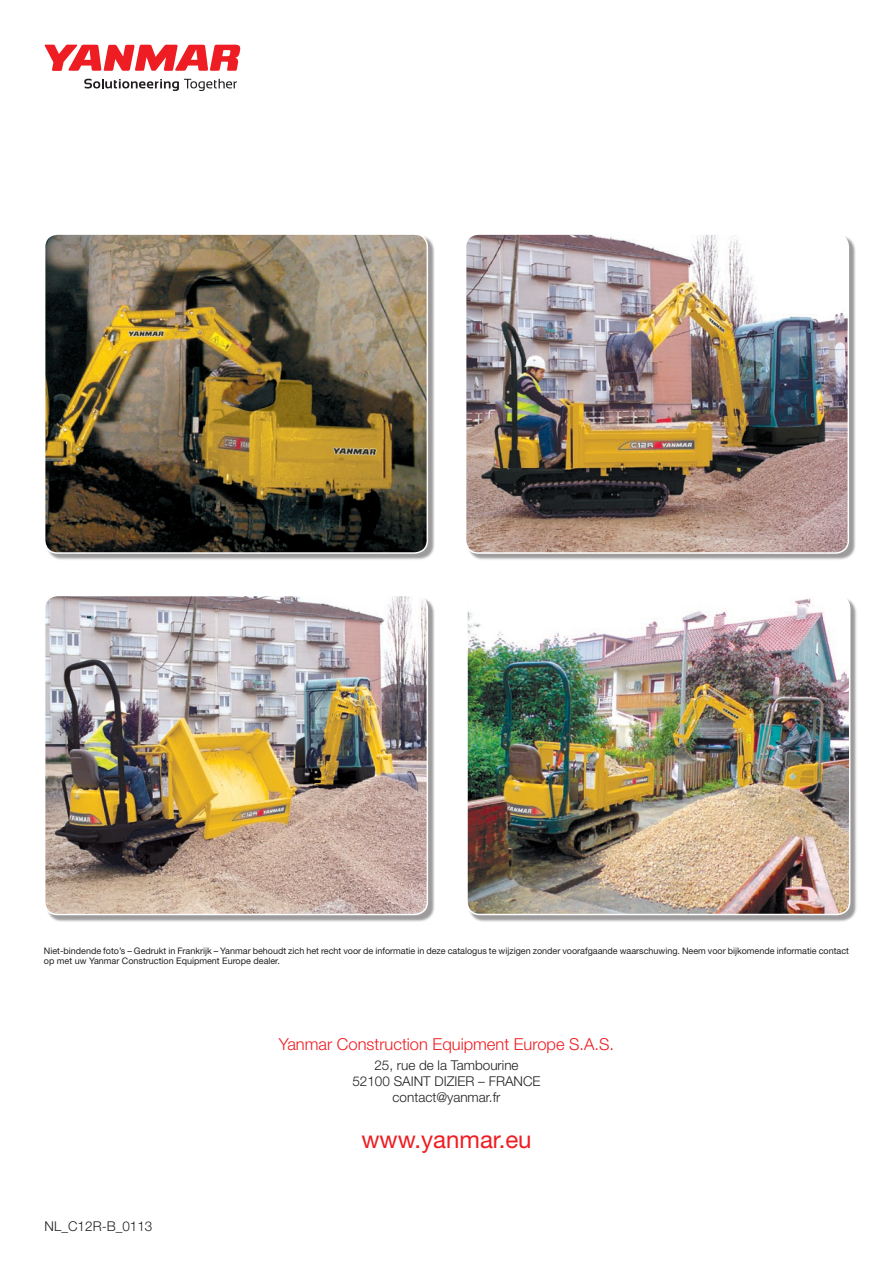
<style>
.page{position:relative;width:893px;height:1263px;background:#fff}
.page>*{position:absolute;margin:0;border:0;box-sizing:border-box;transform-origin:0 0}
.t1{font:24px "Helvetica Neue LT Std";color:#ee1d23}
.t2{font:300 16.5px "Helvetica Neue LT Std";color:#ee1d23}
.t3{font:300 13.5px/16.2px "Helvetica Neue LT Std";color:#231f20;text-align:center}
.t4{font:9px/10.8px "Helvetica Neue LT Std";color:#231f20}
</style>
<div class="page">
<div style="left:45px;top:235px;width:390px;height:326px;background:#231f20;opacity:.45"></div>
<img style="left:45px;top:234px;width:384px;height:319px">
<div style="left:466px;top:235px;width:390px;height:326px;background:#231f20;opacity:.45"></div>
<img style="left:466px;top:234px;width:384px;height:319px">
<div style="left:45px;top:596px;width:390px;height:326px;background:#231f20;opacity:.45"></div>
<img style="left:45px;top:596px;width:384px;height:318px">
<div style="left:468px;top:596px;width:389px;height:326px;background:#231f20;opacity:.45"></div>
<img style="left:467px;top:596px;width:384px;height:318px">
<svg style="left:84px;top:79px;width:153px;height:12px"></svg>
<svg style="left:45px;top:45px;width:195px;height:26px"></svg>
<p class="t4" style="left:44px;top:945px;width:807px">Niet-bindende foto’s – Gedrukt in Frankrijk – Yanmar behoudt zich het recht voor de informatie in deze catalogus te wijzigen zonder voorafgaande waarschuwing. Neem voor bijkomende informatie contact op met uw Yanmar Construction Equipment Europe dealer.</p>
<h3 class="t3" style="left:45px;top:1217px;width:109px">NL_C12R-B_0113</h3>
<h2 class="t2" style="left:279px;top:1034px;width:337px">Yanmar Construction Equipment Europe S.A.S.</h2>
<h3 class="t3" style="left:352px;top:1057px;width:190px">25, rue de la Tambourine<br>52100 SAINT DIZIER – FRANCE contact@yanmar.fr</h3>
<h1 class="t1" style="left:361px;top:1125px;width:172px">www.yanmar.eu</h1>
</div>
